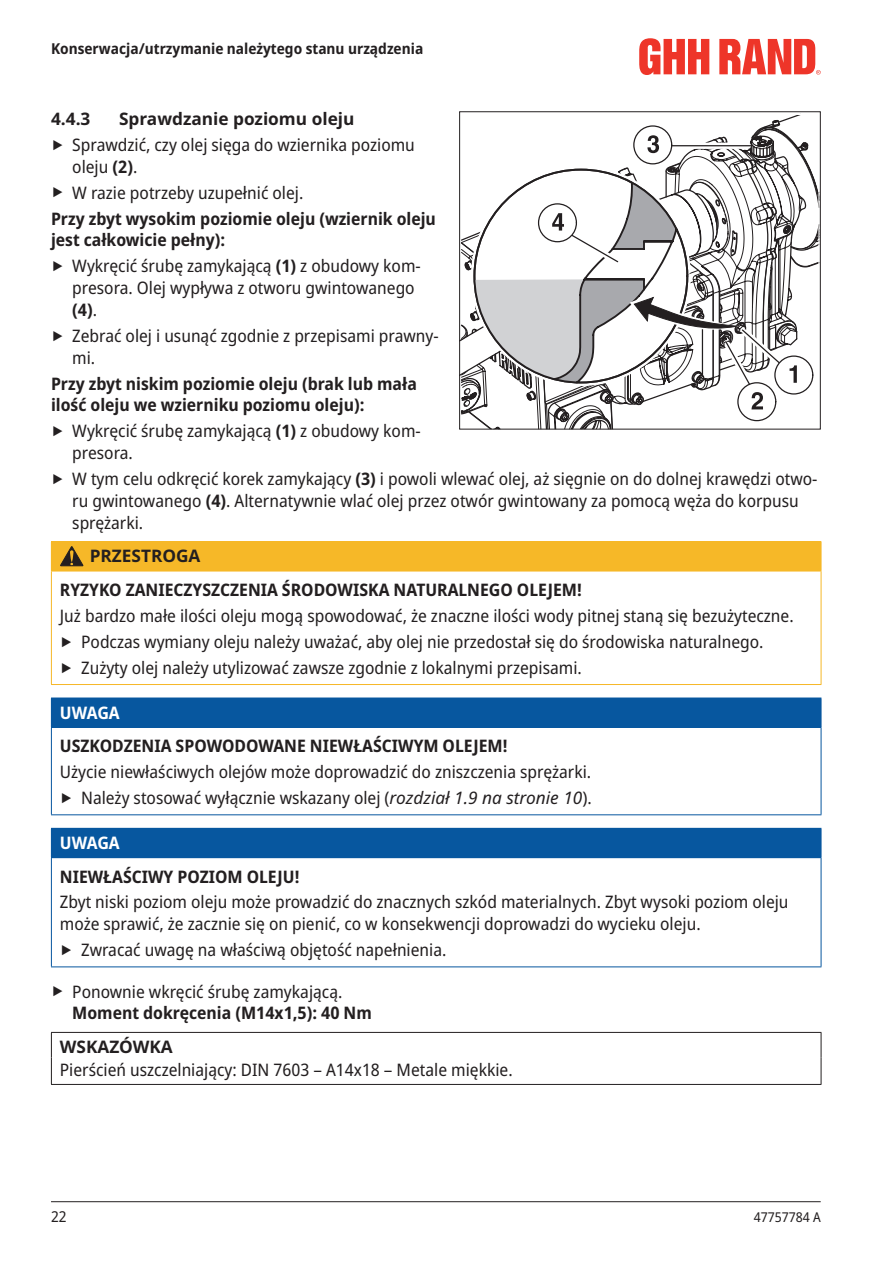
<style>
.page{position:relative;width:893px;height:1263px;background:#fff}
.page>*{position:absolute;margin:0;border:0;box-sizing:border-box;transform-origin:0 0}
.t1{font:semi-condensed 17.25px/21.8px "Noto Sans";color:#231f20}
.t2{font:700 semi-condensed 17.25px/26px "Noto Sans";color:#231f20}
.t3{font:700 17.25px "Noto Sans";color:#231f20}
.t4{font:700 semi-condensed 17.25px "Noto Sans";letter-spacing:-.005em;color:#fff}
.t5{font:700 semi-condensed 15px "Noto Sans";color:#231f20}
.t6{font:semi-condensed 15px "Noto Sans";color:#231f20}
.t7{font:semi-condensed 13.5px "Noto Sans";color:#231f20}
.s1{font-weight:700;font-stretch:normal}
.s2{font-stretch:normal;font-size:34.5px}
.s3{font-weight:400}
.s4{font-weight:400;font-stretch:normal;font-size:34.5px}
.s5{font-weight:700}
.s6{font-style:italic;font-stretch:normal}
</style>
<div class="page">
<hr style="left:51px;top:1201px;width:770px;height:1px;background:#231f20">
<svg style="left:639px;top:38px;width:70px;height:37px"></svg>
<svg style="left:719px;top:39px;width:102px;height:36px"></svg>
<div style="left:51px;top:542px;width:770px;height:29px;background:#f6b828"></div>
<hr style="left:51px;top:571px;width:770px;height:1px;background:#f6b828">
<hr style="left:51px;top:541px;width:770px;height:1px;background:#f6b828">
<svg style="left:821px;top:542px;width:1px;height:29px"></svg>
<hr style="left:51px;top:571px;width:1px;height:113px;background:#f6b828">
<hr style="left:821px;top:571px;width:1px;height:113px;background:#f6b828">
<hr style="left:51px;top:684px;width:770px;height:1px;background:#f6b828">
<svg style="left:60px;top:546px;width:23px;height:20px"></svg>
<div style="left:51px;top:698px;width:770px;height:29px;background:#07579f"></div>
<hr style="left:51px;top:727px;width:770px;height:1px;background:#07579f">
<svg style="left:821px;top:698px;width:1px;height:29px"></svg>
<hr style="left:51px;top:728px;width:1px;height:86px;background:#07579f">
<hr style="left:821px;top:728px;width:1px;height:86px;background:#07579f">
<hr style="left:51px;top:814px;width:770px;height:1px;background:#07579f">
<div style="left:51px;top:828px;width:770px;height:30px;background:#07579f"></div>
<svg style="left:821px;top:829px;width:1px;height:28px"></svg>
<hr style="left:51px;top:858px;width:1px;height:108px;background:#07579f">
<hr style="left:821px;top:858px;width:1px;height:108px;background:#07579f">
<hr style="left:51px;top:966px;width:770px;height:1px;background:#07579f">
<hr style="left:51px;top:1032px;width:770px;height:1px;background:#231f20">
<svg style="left:51px;top:1033px;width:1px;height:51px"></svg>
<svg style="left:821px;top:1033px;width:1px;height:51px"></svg>
<hr style="left:51px;top:1084px;width:770px;height:1px;background:#231f20">
<svg style="left:460px;top:113px;width:360px;height:317px"></svg>
<div style="left:459px;top:111px;width:362px;height:318px;border:1px solid #231f20"></div>
<p class="t5" style="left:51px;top:38px;width:374px">Konserwacja/utrzymanie należytego stanu urządzenia</p>
<p class="t1" style="left:51px;top:106px;width:365px;line-height:26px;text-align:center"><span class="s1">Sprawdzanie poziomu oleju<br></span><span class="s2">‣</span> Sprawdzić, czy olej sięga do wziernika poziomu</p>
<p class="t2" style="left:51px;top:154px;width:386px;text-indent:21px"><span class="s3">oleju</span> (2)<span class="s3">.<br></span><span class="s4">‣</span> <span class="s3">W razie potrzeby uzupełnić olej.<br></span>Przy zbyt wysokim poziomie oleju (wziernik oleju</p>
<p class="t1" style="left:51px;top:227px;width:371px;line-height:26px"><span class="s5">jest całkowicie pełny):<br></span><span class="s2">‣</span> Wykręcić śrubę zamykającą <span class="s5">(1)</span> z obudowy kom‑</p>
<p class="t1" style="left:72px;top:277px;width:344px">presora. Olej wypływa z otworu gwintowanego <span class="s5">(4)</span>.</p>
<p class="t1" style="left:72px;top:325px;width:368px;text-indent:-21px"><span class="s2">‣</span> Zebrać olej i usunąć zgodnie z przepisami prawny‑ mi.</p>
<p class="t2" style="left:51px;top:373px;width:367px;line-height:21.8px">Przy zbyt niskim poziomie oleju (brak lub mała ilość oleju we wzierniku poziomu oleju):</p>
<p class="t1" style="left:72px;top:421px;width:350px;text-indent:-21px"><span class="s2">‣</span> Wykręcić śrubę zamykającą <span class="s5">(1)</span> z obudowy kom‑ presora.</p>
<p class="t1" style="left:72px;top:468px;width:747px;text-indent:-21px"><span class="s2">‣</span> W tym celu odkręcić korek zamykający <span class="s5">(3)</span> i powoli wlewać olej, aż sięgnie on do dolnej krawędzi otwo‑ ru gwintowanego <span class="s5">(4)</span>. Alternatywnie wlać olej przez otwór gwintowany za pomocą węża do korpusu sprężarki.</p>
<p class="t3" style="left:90px;top:544px;width:112px">PRZESTROGA</p>
<p class="t2" style="left:60px;top:577px;width:523px">RYZYKO ZANIECZYSZCZENIA ŚRODOWISKA NATURALNEGO OLEJEM!</p>
<p class="t1" style="left:60px;top:603px;width:735px;line-height:26px">Już bardzo małe ilości oleju mogą spowodować, że znaczne ilości wody pitnej staną się bezużyteczne. <span class="s2">‣</span> Podczas wymiany oleju należy uważać, aby olej nie przedostał się do środowiska naturalnego.<br><span class="s2">‣</span> Zużyty olej należy utylizować zawsze zgodnie z lokalnymi przepisami.</p>
<p class="t4" style="left:60px;top:700px;width:61px">UWAGA</p>
<p class="t2" style="left:60px;top:733px;width:449px">USZKODZENIA SPOWODOWANE NIEWŁAŚCIWYM OLEJEM!</p>
<p class="t1" style="left:60px;top:759px;width:533px;line-height:26px">Użycie niewłaściwych olejów może doprowadzić do zniszczenia sprężarki. <span class="s2">‣</span> Należy stosować wyłącznie wskazany olej (<span class="s6">rozdział 1.9 na stronie 10</span>).</p>
<p class="t4" style="left:60px;top:830px;width:61px">UWAGA</p>
<p class="t2" style="left:60px;top:863px;width:241px">NIEWŁAŚCIWY POZIOM OLEJU!</p>
<p class="t1" style="left:60px;top:892px;width:730px">Zbyt niski poziom oleju może prowadzić do znacznych szkód materialnych. Zbyt wysoki poziom oleju może sprawić, że zacznie się on pienić, co w konsekwencji doprowadzi do wycieku oleju.</p>
<p class="t1" style="left:60px;top:939px;width:388px"><span class="s2">‣</span> Zwracać uwagę na właściwą objętość napełnienia.</p>
<p class="t1" style="left:72px;top:981px;width:301px;text-indent:-21px"><span class="s2">‣</span> Ponownie wkręcić śrubę zamykającą.<br><span class="s5">Moment dokręcenia (M14x1,5): 40 Nm</span></p>
<p class="t3" style="left:60px;top:1035px;width:114px">WSKAZÓWKA</p>
<p class="t1" style="left:60px;top:1059px;width:454px">Pierścień uszczelniający: DIN 7603 – A14x18 – Metale miękkie.</p>
<p class="t3" style="left:51px;top:106px;width:41px">4.4.3</p>
<p class="t6" style="left:51px;top:1206px;width:17px">22</p>
<p class="t7" style="left:754px;top:1207px;width:69px">47757784 A</p>
</div>
